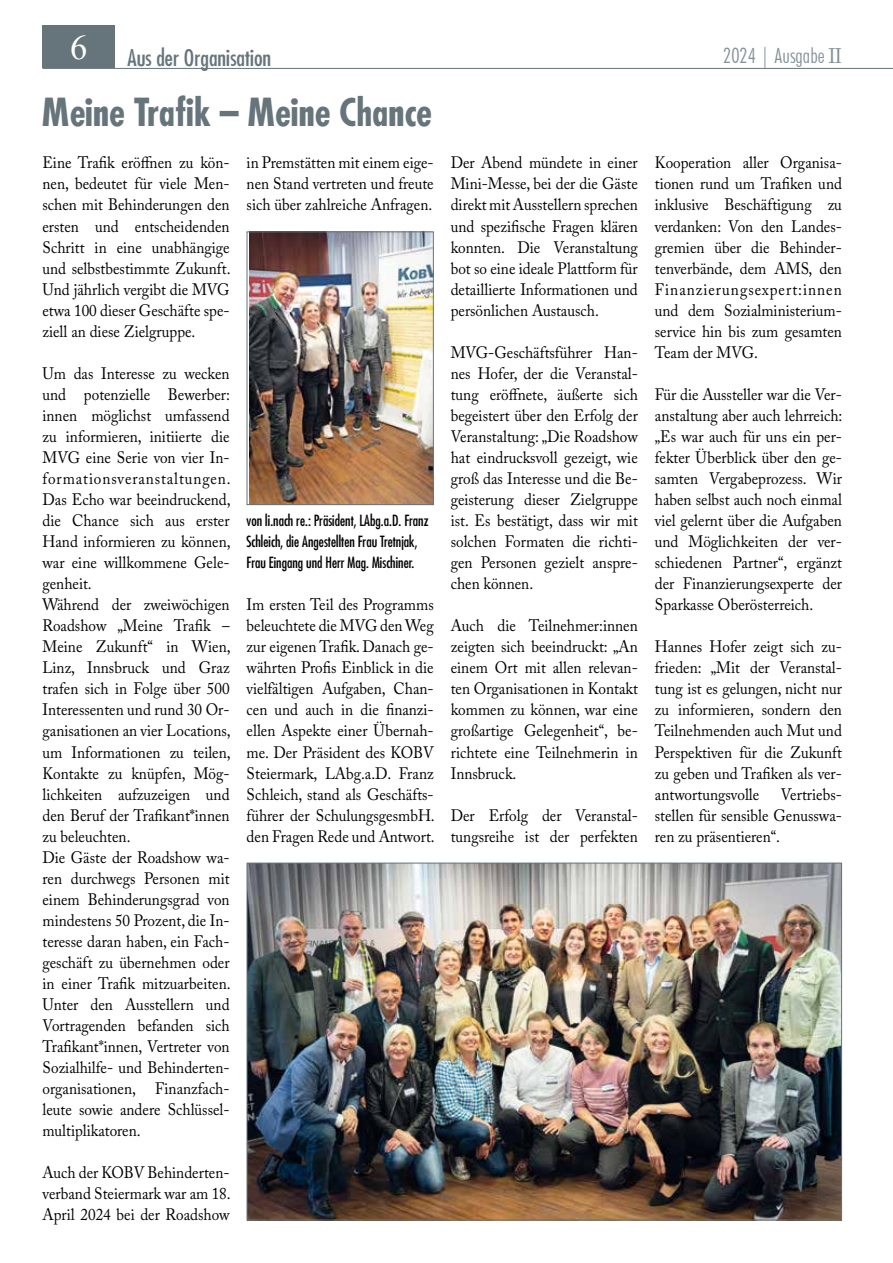
<style>
.page{position:relative;width:893px;height:1263px;background:#fff}
.page>*{position:absolute;margin:0;border:0;box-sizing:border-box;transform-origin:0 0}
.t1{font:700 condensed 37.5px "Futura";color:#66747b}
.t2{font:condensed 22.5px "Futura";color:#66747b}
.t3{font:300 condensed 21px "Futura BT";color:#849198}
.t4{font:16.5px/21px "Adobe Caslon Pro";color:#000;text-align:justify;scale:.92 1}
.t5{font:condensed 15px/21px "Futura";color:#000;scale:.94 1}
.s1{font-family:"Adobe Caslon Pro";font-weight:400;font-stretch:normal}
</style>
<div class="page">
<hr style="left:43px;top:68px;width:850px;height:1px;background:#66747b">
<div style="left:43px;top:26px;width:72px;height:42px;background:#66747b"></div>
<img style="left:249px;top:233px;width:183px;height:270px">
<div style="left:247px;top:231px;width:187px;height:274px;border:1px solid #66747b"></div>
<img style="left:249px;top:865px;width:591px;height:353px">
<h2 class="t2" style="left:70px;top:43px;width:203px"><sup>6</sup> Aus der Organisation</h2>
<p class="t3" style="left:723px;top:43px;width:120px">2024 | Ausgabe <span class="s1">II</span></p>
<h1 class="t1" style="left:43px;top:88px;width:391px">Meine Trafik – Meine Chance</h1>
<p class="t4" style="left:43px;top:152px;width:206px">Eine Trafik eröffnen zu kön&shy;nen, bedeutet für viele Men&shy;schen mit Behinderungen den ersten und entscheidenden Schritt in eine unabhängige und selbstbestimmte Zukunft.<br>Und jährlich vergibt die MVG etwa 100 dieser Geschäfte spe&shy;ziell an diese Zielgruppe.</p>
<p class="t4" style="left:43px;top:363px;width:206px;text-align:left">Um das Interesse zu wecken und potenzielle Bewerber: innen möglichst umfassend zu informieren, initiierte die<br>MVG eine Serie von vier In&shy;formationsveranstaltungen.<br>Das Echo war beeindruckend, die Chance sich aus erster<br>Hand informieren zu können, war eine willkommene Gele&shy;genheit.<br>Während der zweiwöchigen<br>Roadshow „Meine Trafik –<br>Meine Zukunft“ in Wien,<br>Linz, Innsbruck und Graz trafen sich in Folge über 500<br>Interessenten und rund 30 Or&shy;ganisationen an vier Locations, um Informationen zu teilen,<br>Kontakte zu knüpfen, Mög&shy;lichkeiten aufzuzeigen und den Beruf der Trafikant*innen zu beleuchten.<br>Die Gäste der Roadshow wa&shy;ren durchwegs Personen mit einem Behinderungsgrad von mindestens 50 Prozent, die In&shy;teresse daran haben, ein Fach&shy;geschäft zu übernehmen oder in einer Trafik mitzuarbeiten.<br>Unter den Ausstellern und<br>Vortragenden befanden sich<br>Trafikant*innen, Vertreter von<br>Sozialhilfe- und Behinderten&shy;organisationen, Finanzfach&shy;leute sowie andere Schlüssel&shy;multiplikatoren.</p>
<p class="t4" style="left:43px;top:1162px;width:206px">Auch der KOBV Behinderten&shy;verband Steiermark war am 18.<br>April 2024 bei der Roadshow</p>
<p class="t4" style="left:451px;top:152px;width:205px">Der Abend mündete in einer Mini-Messe, bei der die Gäste direkt mit Ausstellern sprechen und spezifische Fragen klären konnten. Die Veranstaltung bot so eine ideale Plattform für detaillierte Informationen und persönlichen Austausch.</p>
<p class="t4" style="left:451px;top:342px;width:205px">MVG-Geschäftsführer Han&shy;nes Hofer, der die Veranstal&shy;tung eröffnete, äußerte sich begeistert über den Erfolg der Veranstaltung: „Die Roadshow hat eindrucksvoll gezeigt, wie groß das Interesse und die Be&shy;geisterung dieser Zielgruppe ist. Es bestätigt, dass wir mit solchen Formaten die richti&shy;gen Personen gezielt anspre&shy;chen können.</p>
<p class="t4" style="left:451px;top:615px;width:205px">Auch die Teilnehmer:innen zeigten sich beeindruckt: „An einem Ort mit allen relevan&shy;ten Organisationen in Kontakt kommen zu können, war eine großartige Gelegenheit“, be&shy;richtete eine Teilnehmerin in Innsbruck.</p>
<p class="t4" style="left:451px;top:804px;width:205px">Der Erfolg der Veranstal&shy;tungsreihe ist der perfekten</p>
<p class="t4" style="left:655px;top:152px;width:205px">Kooperation aller Organisa&shy;tionen rund um Trafiken und inklusive Beschäftigung zu verdanken: Von den Landes&shy;gremien über die Behinder&shy;tenverbände, dem AMS, den Finanzierungsexpert:innen und dem Sozialministerium&shy;service hin bis zum gesamten Team der MVG.</p>
<p class="t4" style="left:655px;top:384px;width:205px">Für die Aussteller war die Ver&shy;anstaltung aber auch lehrreich: „Es war auch für uns ein per&shy;fekter Überblick über den ge&shy;samten Vergabeprozess. Wir haben selbst auch noch einmal viel gelernt über die Aufgaben und Möglichkeiten der ver&shy;schiedenen Partner“, ergänzt der Finanzierungsexperte der Sparkasse Oberösterreich.</p>
<p class="t4" style="left:655px;top:636px;width:205px">Hannes Hofer zeigt sich zu&shy;frieden: „Mit der Veranstal&shy;tung ist es gelungen, nicht nur zu informieren, sondern den Teilnehmenden auch Mut und Perspektiven für die Zukunft zu geben und Trafiken als ver&shy;antwortungsvolle</p>
<p class="t4" style="left:247px;top:152px;width:205px">in Premstätten mit einem eige&shy;nen Stand vertreten und freute sich über zahlreiche Anfragen.</p>
<p class="t5" style="left:247px;top:510px;width:195px">von li.nach re.: Präsident, LAbg.a.D. Franz<br>Schleich, die Angestellten Frau Tretnjak,<br>Frau Eingang und Herr Mag. Mischiner.</p>
<p class="t4" style="left:247px;top:594px;width:206px">Im ersten Teil des Programms beleuchtete die MVG den Weg zur eigenen Trafik. Danach ge&shy;währten Profis Einblick in die vielfältigen Aufgaben, Chan&shy;cen und auch in die finanzi&shy;ellen Aspekte einer Übernah&shy;me. Der Präsident des KOBV Steiermark, LAbg.a.D. Franz Schleich, stand als Geschäfts&shy;führer der SchulungsgesmbH. den Fragen Rede und Antwort.</p>
<p class="t4" style="left:655px;top:783px;width:205px;text-indent:126px">Vertriebs&shy;stellen für sensible Genusswa&shy;ren zu präsentieren“.</p>
</div>
